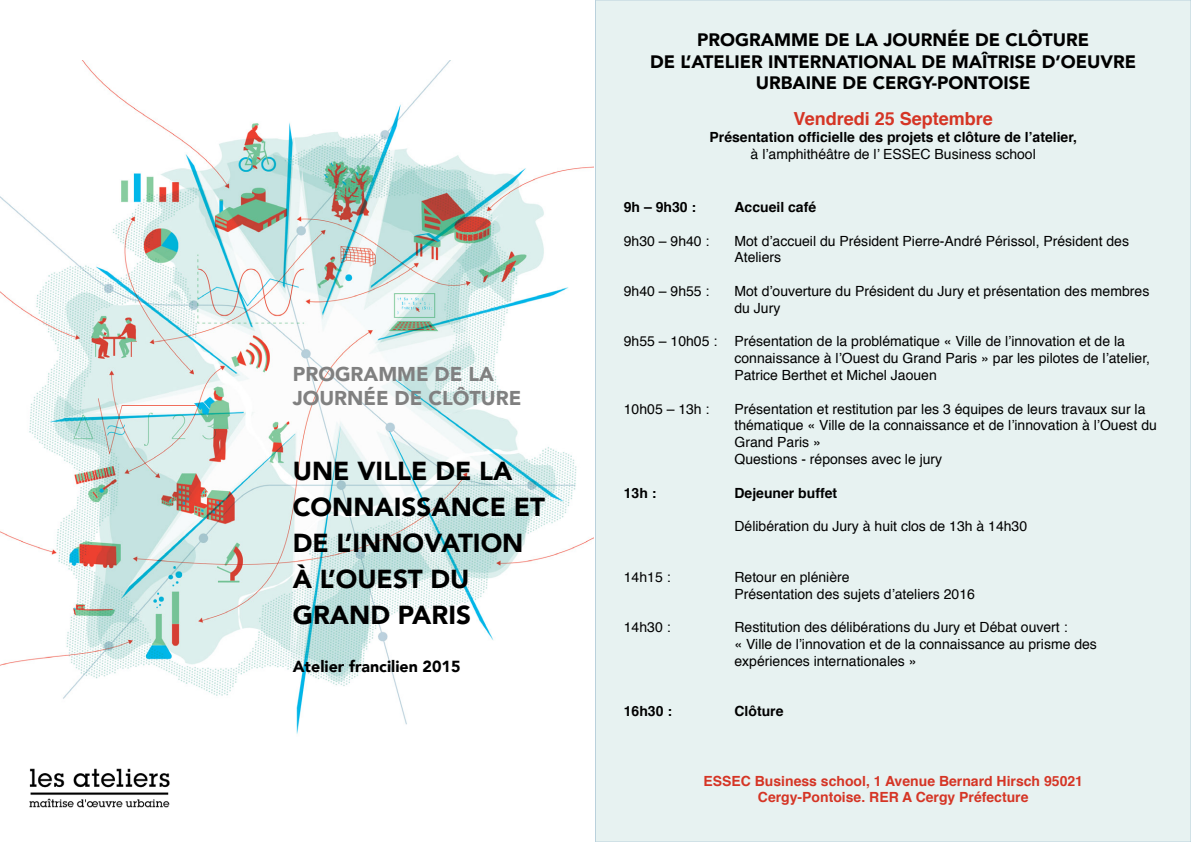
<style>
.page{position:relative;width:1191px;height:842px;background:#fff}
.page>*{position:absolute;margin:0;border:0;box-sizing:border-box;transform-origin:0 0}
.t1{font:900 26px/36px "Avenir";color:#000}
.t2{font:900 20px/24px "Avenir";color:#808080}
.t3{font:900 18px/21.6px "Avenir";color:#000;text-align:center}
.t4{font:700 18px "Helvetica";color:#d53525}
.t5{font:900 16px "Avenir";color:#000}
.t6{font:14px/16.8px "Helvetica";color:#000}
.t7{font:700 14px "Helvetica";color:#000}
.t8{font:700 14px/16.8px "Helvetica";color:#d53525;text-align:center}
</style>
<div class="page">
<img style="left:0;top:60px;width:594px;height:674px">
<img style="left:29px;top:768px;width:141px;height:40px">
<div style="left:595px;top:0;width:596px;height:842px;background:#e7f2f1"></div>
<h2 class="t2" style="left:293px;top:362px;width:230px">PROGRAMME DE LA<br>JOURNÉE DE CLÔTURE</h2>
<h1 class="t1" style="left:293px;top:452px;width:254px">UNE VILLE DE LA<br>CONNAISSANCE ET<br>DE L’INNOVATION<br>À L’OUEST DU<br>GRAND PARIS</h1>
<p class="t5" style="left:293px;top:653px;width:169px">Atelier francilien 2015</p>
<p class="t3" style="left:650px;top:28px;width:487px">PROGRAMME DE LA JOURNÉE DE CLÔTURE<br>DE L’ATELIER INTERNATIONAL DE MAÎTRISE D’OEUVRE<br>URBAINE DE CERGY-PONTOISE</p>
<p class="t4" style="left:793px;top:105px;width:201px">Vendredi 25 Septembre</p>
<p class="t7" style="left:709px;top:126px;width:369px">Présentation officielle des projets et clôture de l’atelier,</p>
<p class="t6" style="left:750px;top:146px;width:287px">à l’amphithéâtre de l’ ESSEC Business school</p>
<p class="t7" style="left:624px;top:196px;width:74px">9h – 9h30 :</p>
<p class="t6" style="left:624px;top:233px;width:87px">9h30 – 9h40 :</p>
<p class="t6" style="left:624px;top:283px;width:87px">9h40 – 9h55 :</p>
<p class="t6" style="left:624px;top:334px;width:95px">9h55 – 10h05 :</p>
<p class="t6" style="left:624px;top:401px;width:87px">10h05 – 13h :</p>
<p class="t7" style="left:624px;top:481px;width:34px">13h :</p>
<p class="t6" style="left:624px;top:569px;width:48px">14h15 :</p>
<p class="t6" style="left:624px;top:619px;width:48px">14h30 :</p>
<p class="t7" style="left:624px;top:700px;width:50px">16h30 :</p>
<p class="t7" style="left:734px;top:196px;width:83px">Accueil café</p>
<p class="t6" style="left:734px;top:233px;width:396px">Mot d’accueil du Président Pierre-André Périssol, Président des<br>Ateliers</p>
<p class="t6" style="left:734px;top:283px;width:416px">Mot d’ouverture du Président du Jury et présentation des membres du Jury</p>
<p class="t6" style="left:734px;top:334px;width:417px">Présentation de la problématique « Ville de l’innovation et de la connaissance à l’Ouest du Grand Paris » par les pilotes de l’atelier,<br>Patrice Berthet et Michel Jaouen</p>
<p class="t6" style="left:734px;top:401px;width:424px">Présentation et restitution par les 3 équipes de leurs travaux sur la thématique « Ville de la connaissance et de l’innovation à l’Ouest du Grand Paris »<br>Questions - réponses avec le jury</p>
<p class="t7" style="left:734px;top:481px;width:104px">Dejeuner buffet</p>
<p class="t6" style="left:734px;top:518px;width:294px">Délibération du Jury à huit clos de 13h à 14h30</p>
<p class="t6" style="left:734px;top:569px;width:242px">Retour en plénière<br>Présentation des sujets d’ateliers 2016</p>
<p class="t6" style="left:734px;top:619px;width:364px">Restitution des délibérations du Jury et Débat ouvert :<br>« Ville de l’innovation et de la connaissance au prisme des expériences internationales »</p>
<p class="t7" style="left:734px;top:700px;width:50px">Clôture</p>
<p class="t8" style="left:703px;top:772px;width:381px">ESSEC Business school, 1 Avenue Bernard Hirsch 95021<br>Cergy-Pontoise. RER A Cergy Préfecture</p>
</div>
